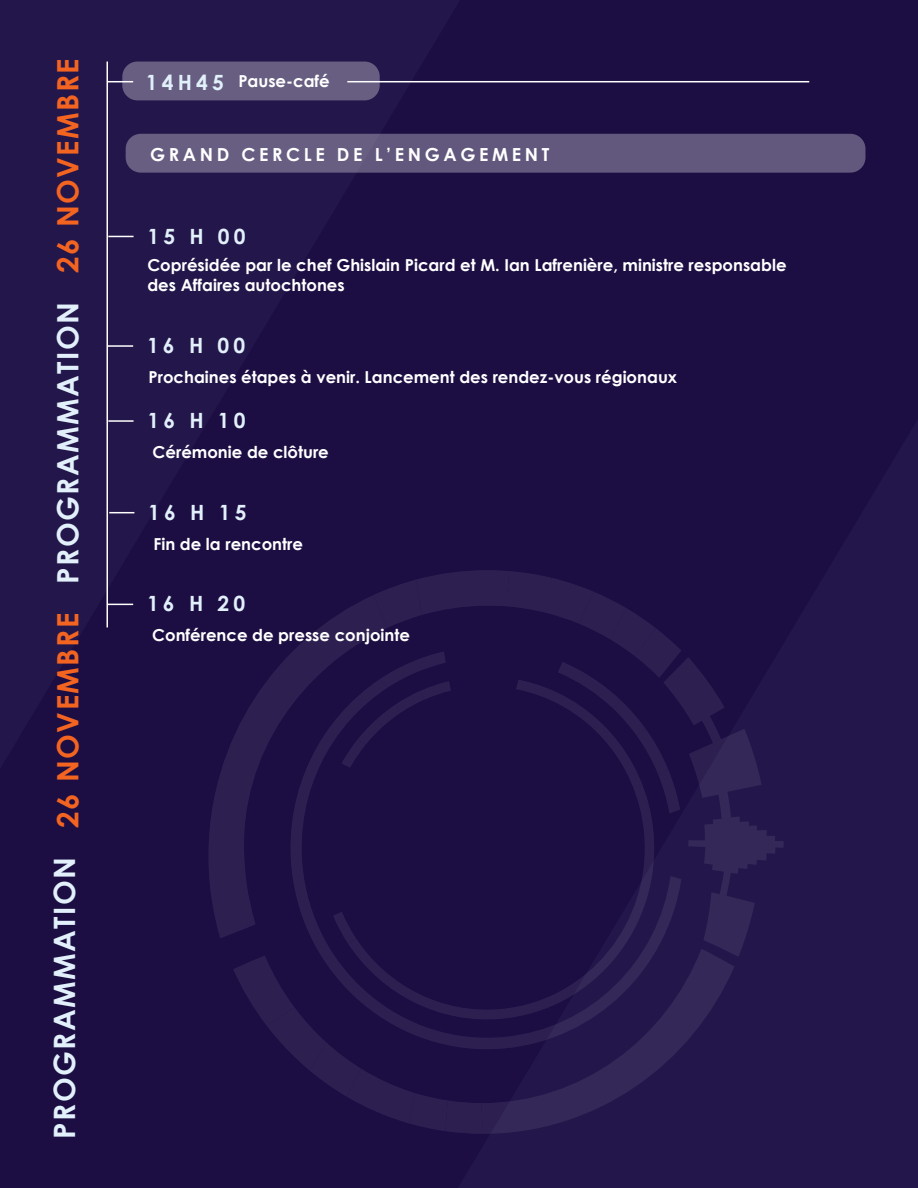
<style>
.page{position:relative;width:918px;height:1188px;background:#1c0e43}
.page>*{position:absolute;margin:0;border:0;box-sizing:border-box;transform-origin:0 0}
.t1{font:700 29.55px "Century Gothic";letter-spacing:.05em;color:#e1f0fa}
.t2{font:700 29.55px "Century Gothic";letter-spacing:.05em;color:#f36421}
.t3{font:700 21px "Century Gothic";letter-spacing:.2em;color:#e1f0fa}
.t4{font:700 18px "Century Gothic";letter-spacing:.2em;color:#fff}
.t5{font:700 16.5px "Century Gothic";color:#fff}
</style>
<div class="page">
<div style="left:126px;top:134px;width:739px;height:39px;background:#62587d;border-radius:15px"></div>
<hr style="left:106px;top:62px;width:2px;height:565px;background:#fff">
<div style="left:122px;top:62px;width:258px;height:38px;background:#675e82;border-radius:15px"></div>
<svg style="left:108px;top:81px;width:25px;height:1px"></svg>
<hr style="left:347px;top:81px;width:462px;height:1px;background:#fff">
<hr style="left:108px;top:420px;width:26px;height:2px;background:#fff">
<svg style="left:109px;top:512px;width:25px;height:1px"></svg>
<svg style="left:108px;top:604px;width:25px;height:1px"></svg>
<svg style="left:108px;top:236px;width:26px;height:1px"></svg>
<hr style="left:108px;top:345px;width:25px;height:2px;background:#fff">
<svg style="left:209px;top:740px;width:24px;height:198px;fill:#2d2051"></svg>
<svg style="left:233px;top:570px;width:551px;height:564px"></svg>
<svg style="left:482px;top:949px;width:252px;height:185px"></svg>
<p class="t2" style="left:45px;top:273px;width:216px;rotate:-90deg">26 NOVEMBRE</p>
<p class="t1" style="left:45px;top:584px;width:283px;rotate:-90deg">PROGRAMMATION</p>
<p class="t2" style="left:45px;top:828px;width:216px;rotate:-90deg">26 NOVEMBRE</p>
<p class="t1" style="left:42px;top:1139px;width:283px;rotate:-90deg">PROGRAMMATION</p>
<p class="t3" style="left:146px;top:66px;width:80px">14H45</p>
<p class="t5" style="left:238px;top:69px;width:93px">Pause-café</p>
<p class="t4" style="left:150px;top:141px;width:401px">GRAND CERCLE DE L’ENGAGEMENT</p>
<p class="t3" style="left:147px;top:220px;width:100px">15 H 00</p>
<p class="t5" style="left:147px;top:252px;width:641px">Coprésidée par le chef Ghislain Picard et M. Ian Lafrenière, ministre responsable</p>
<p class="t5" style="left:147px;top:272px;width:199px">des Affaires autochtones</p>
<p class="t3" style="left:147px;top:330px;width:100px">16 H 00</p>
<p class="t5" style="left:148px;top:364px;width:530px">Prochaines étapes à venir. Lancement des rendez-vous régionaux</p>
<p class="t3" style="left:147px;top:405px;width:100px">16 H 10</p>
<p class="t5" style="left:153px;top:440px;width:178px">Cérémonie de clôture</p>
<p class="t3" style="left:148px;top:496px;width:100px">16 H 15</p>
<p class="t5" style="left:154px;top:531px;width:151px">Fin de la rencontre</p>
<p class="t3" style="left:147px;top:588px;width:100px">16 H 20</p>
<p class="t5" style="left:152px;top:623px;width:259px">Conférence de presse conjointe</p>
</div>
